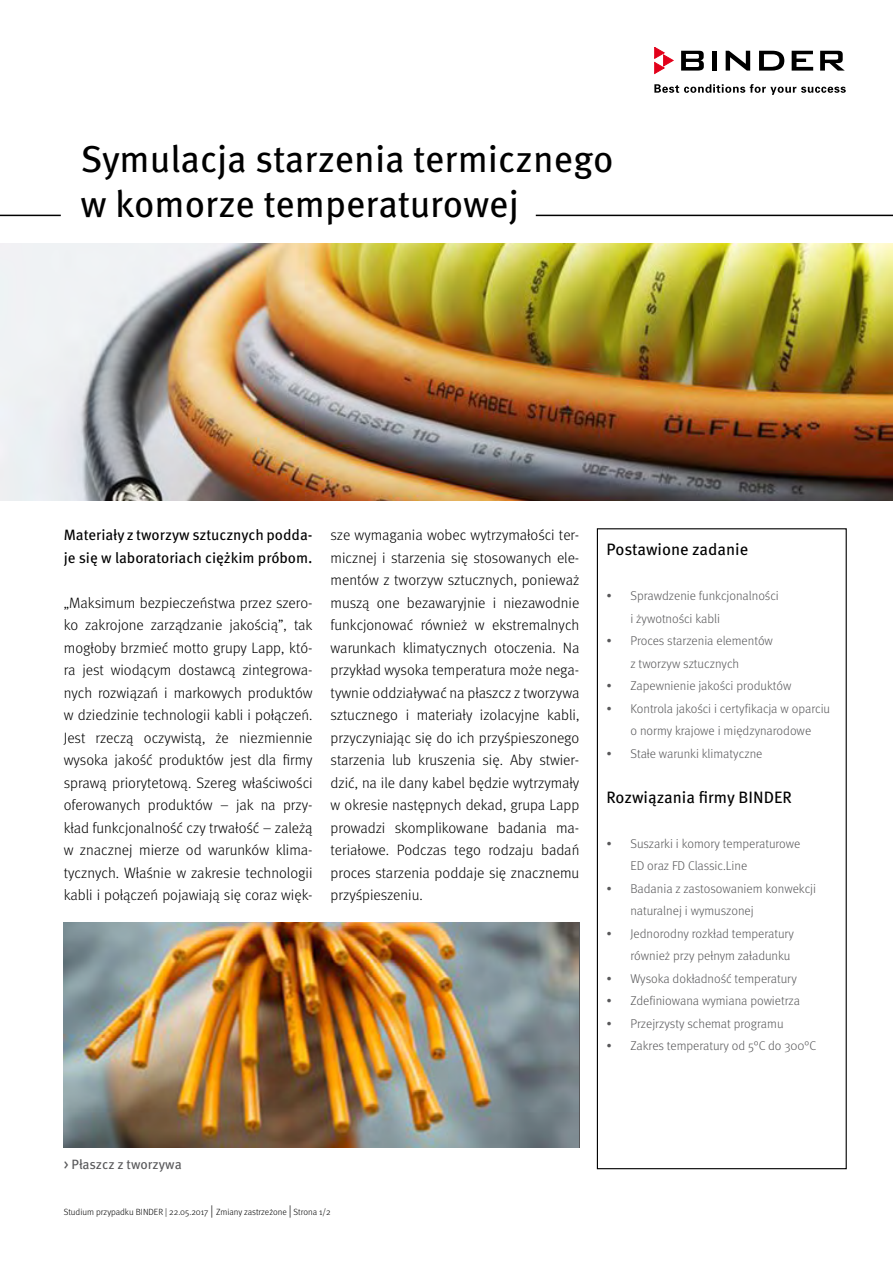
<style>
.page{position:relative;width:893px;height:1263px;background:#fff}
.page>*{position:absolute;margin:0;border:0;box-sizing:border-box;transform-origin:0 0}
.t1{font:37.5px/45px "Meta Pro";color:#000}
.rechte_Box{font:16.5px "Meta Pro";color:#000}
.Fließtext{font:300 15px/22.5px "Meta Pro";color:#000;text-align:justify}
.Fließtext-2{font:15px/22.5px "Meta Pro";letter-spacing:-.005em;color:#000}
.BU{font:13.5px "Meta Pro";color:#58585a}
.t2{font:300 12.75px/22.5px "Meta Pro";color:#58585a}
.t3{font:300 9px "Meta Pro";color:#000}
.s1{font-size:12.75px}
</style>
<div class="page">
<svg style="left:654px;top:84px;width:192px;height:11px"></svg>
<svg style="left:681px;top:51px;width:23px;height:20px"></svg>
<div style="left:712px;top:51px;width:5px;height:20px;background:#000"></div>
<svg style="left:726px;top:51px;width:24px;height:20px"></svg>
<svg style="left:759px;top:51px;width:25px;height:20px"></svg>
<svg style="left:792px;top:51px;width:21px;height:20px"></svg>
<svg style="left:820px;top:51px;width:25px;height:20px"></svg>
<svg style="left:654px;top:47px;width:19px;height:27px"></svg>
<img style="left:0;top:243px;width:893px;height:258px">
<div style="left:597px;top:528px;width:250px;height:641px;border:1px solid #000"></div>
<hr style="left:0;top:215px;width:61px;height:1px;background:#000">
<hr style="left:536px;top:215px;width:357px;height:1px;background:#000">
<img style="left:64px;top:923px;width:514px;height:225px">
<p class="t1" style="left:80px;top:134px;width:535px">Symulacja starzenia termicznego w komorze temperaturowej</p>
<p class="Fließtext-2" style="left:64px;top:523px;width:250px">Materiały z tworzyw sztucznych podda&shy;je się w laboratoriach ciężkim próbom.</p>
<p class="Fließtext" style="left:64px;top:590px;width:250px">„Maksimum bezpieczeństwa przez szero&shy;ko zakrojone zarządzanie jakością”, tak mogłoby brzmieć motto grupy Lapp, któ&shy;ra jest wiodącym dostawcą zintegrowa&shy;nych rozwiązań i markowych produktów w dziedzinie technologii kabli i połączeń.<br>Jest rzeczą oczywistą, że niezmiennie wysoka jakość produktów jest dla firmy sprawą priorytetową. Szereg właściwości oferowanych produktów – jak na przy&shy;kład funkcjonalność czy trwałość – zależą w znacznej mierze od warunków klima&shy;tycznych. Właśnie w zakresie technologii kabli i połączeń pojawiają się coraz więk-</p>
<p class="Fließtext" style="left:331px;top:523px;width:250px">sze wymagania wobec wytrzymałości ter&shy;micznej i starzenia się stosowanych ele&shy;mentów z tworzyw sztucznych, ponieważ muszą one bezawaryjnie i niezawodnie funkcjonować również w ekstremalnych warunkach klimatycznych otoczenia. Na przykład wysoka temperatura może nega&shy;tywnie oddziaływać na płaszcz z tworzywa sztucznego i materiały izolacyjne kabli, przyczyniając się do ich przyśpieszonego starzenia lub kruszenia się. Aby stwier&shy;dzić, na ile dany kabel będzie wytrzymały w okresie następnych dekad, grupa Lapp prowadzi skomplikowane badania ma&shy;teriałowe. Podczas tego rodzaju badań proces starzenia poddaje się znacznemu przyśpieszeniu.</p>
<p class="rechte_Box" style="left:606px;top:537px;width:143px">Postawione zadanie</p>
<p class="t2" style="left:630px;top:584px;width:150px;text-indent:-24px">• Sprawdzenie funkcjonalności i żywotności kabli</p>
<p class="t2" style="left:630px;top:629px;width:144px;text-indent:-24px">• Proces starzenia elementów z tworzyw sztucznych</p>
<p class="t2" style="left:606px;top:674px;width:187px">• Zapewnienie jakości produktów</p>
<p class="t2" style="left:606px;top:696px;width:225px;text-align:center">• Kontrola jakości i certyfikacja w oparciu o normy krajowe i międzynarodowe</p>
<p class="t2" style="left:606px;top:741px;width:158px">• Stałe warunki klimatyczne</p>
<p class="rechte_Box" style="left:606px;top:784px;width:187px">Rozwiązania firmy BINDER</p>
<p class="t2" style="left:630px;top:831px;width:171px;text-indent:-24px">• Suszarki i komory temperaturowe<br>ED oraz FD Classic.Line</p>
<p class="t2" style="left:630px;top:876px;width:187px;text-indent:-24px">• Badania z zastosowaniem konwekcji naturalnej i wymuszonej</p>
<p class="t2" style="left:606px;top:921px;width:189px;text-align:right">• Jednorodny rozkład temperatury również przy pełnym załadunku</p>
<p class="t2" style="left:606px;top:966px;width:192px">• Wysoka dokładność temperatury</p>
<p class="t2" style="left:606px;top:989px;width:195px">• Zdefiniowana wymiana powietrza</p>
<p class="t2" style="left:606px;top:1011px;width:179px">• Przejrzysty schemat programu</p>
<p class="t2" style="left:606px;top:1034px;width:211px">• Zakres temperatury od 5°C do 300°C</p>
<p class="BU" style="left:64px;top:1154px;width:119px">&gt; Płaszcz z tworzywa</p>
<p class="t3" style="left:64px;top:1205px;width:269px">Studium przypadku BINDER | 22.05.2017 <span class="s1">|</span> Zmiany zastrzeżone <span class="s1">|</span> Strona 1/2</p>
</div>
